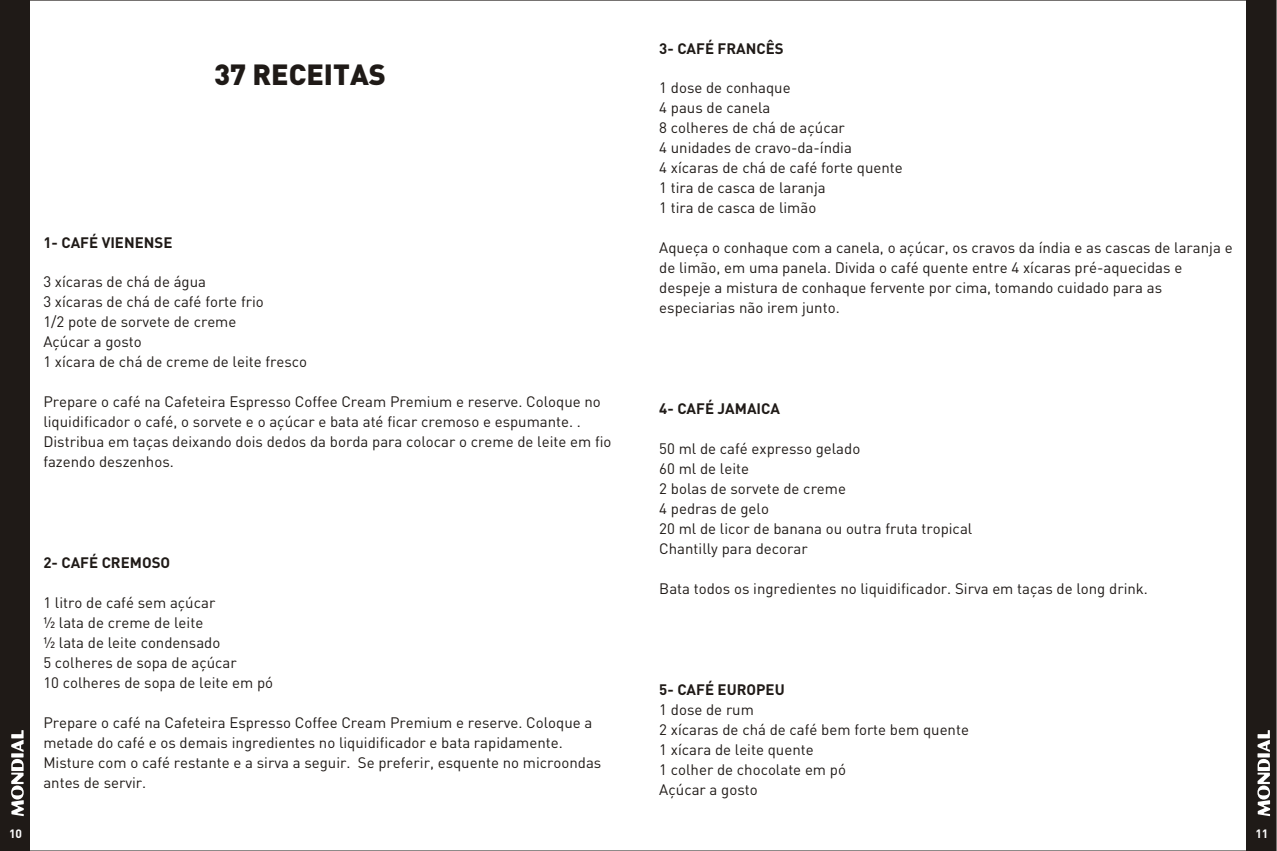
<style>
.page{position:relative;width:1277px;height:851px;background:#fff}
.page>*{position:absolute;margin:0;border:0;box-sizing:border-box;transform-origin:0 0}
.t1{font:700 28.8px "DIN Black";color:#1f1a17}
.t2{font:15px/20px "DIN";color:#1f1a17}
.t3{font:700 15px "DIN";color:#1f1a17}
.t4{font:700 12px "DIN";color:#fff}
</style>
<div class="page">
<div style="left:0;top:0;width:30px;height:850px;background:#1f1a17"></div>
<div style="left:1246px;top:0;width:30px;height:850px;background:#1f1a17"></div>
<svg style="left:11px;top:730px;width:13px;height:86px"></svg>
<svg style="left:1257px;top:730px;width:13px;height:86px"></svg>
<h1 class="t1" style="left:214px;top:57px;width:173px">37 RECEITAS</h1>
<p class="t3" style="left:43px;top:233px;width:130px">1- CAFÉ VIENENSE</p>
<p class="t2" style="left:43px;top:272px;width:265px">3 xícaras de chá de água<br>3 xícaras de chá de café forte frio<br>1/2 pote de sorvete de creme<br>Açúcar a gosto<br>1 xícara de chá de creme de leite fresco</p>
<p class="t2" style="left:43px;top:392px;width:569px">Prepare o café na Cafeteira Espresso Coffee Cream Premium e reserve. Coloque no liquidificador o café, o sorvete e o açúcar e bata até ficar cremoso e espumante. .<br>Distribua em taças deixando dois dedos da borda para colocar o creme de leite em fio fazendo deszenhos.</p>
<p class="t3" style="left:43px;top:554px;width:128px">2- CAFÉ CREMOSO</p>
<p class="t2" style="left:43px;top:592px;width:231px">1 litro de café sem açúcar<br>½ lata de creme de leite<br>½ lata de leite condensado<br>5 colheres de sopa de açúcar<br>10 colheres de sopa de leite em pó</p>
<p class="t2" style="left:43px;top:712px;width:559px">Prepare o café na Cafeteira Espresso Coffee Cream Premium e reserve. Coloque a metade do café e os demais ingredientes no liquidificador e bata rapidamente.<br>Misture com o café restante e a sirva a seguir. Se preferir, esquente no microondas antes de servir.</p>
<p class="t3" style="left:659px;top:39px;width:126px">3- CAFÉ FRANCÊS</p>
<p class="t2" style="left:659px;top:78px;width:245px">1 dose de conhaque<br>4 paus de canela<br>8 colheres de chá de açúcar<br>4 unidades de cravo-da-índia<br>4 xícaras de chá de café forte quente<br>1 tira de casca de laranja<br>1 tira de casca de limão</p>
<p class="t2" style="left:659px;top:238px;width:575px">Aqueça o conhaque com a canela, o açúcar, os cravos da índia e as cascas de laranja e de limão, em uma panela. Divida o café quente entre 4 xícaras pré-aquecidas e despeje a mistura de conhaque fervente por cima, tomando cuidado para as especiarias não irem junto.</p>
<p class="t3" style="left:659px;top:400px;width:122px">4- CAFÉ JAMAICA</p>
<p class="t2" style="left:659px;top:439px;width:314px">50 ml de café expresso gelado<br>60 ml de leite<br>2 bolas de sorvete de creme<br>4 pedras de gelo<br>20 ml de licor de banana ou outra fruta tropical<br>Chantilly para decorar</p>
<p class="t2" style="left:659px;top:578px;width:490px">Bata todos os ingredientes no liquidificador. Sirva em taças de long drink.</p>
<p class="t3" style="left:659px;top:680px;width:127px">5- CAFÉ EUROPEU</p>
<p class="t2" style="left:659px;top:699px;width:311px">1 dose de rum<br>2 xícaras de chá de café bem forte bem quente<br>1 xícara de leite quente<br>1 colher de chocolate em pó<br>Açúcar a gosto</p>
<p class="t4" style="left:9px;top:826px;width:15px">10</p>
<p class="t4" style="left:1255px;top:826px;width:15px">11</p>
</div>
